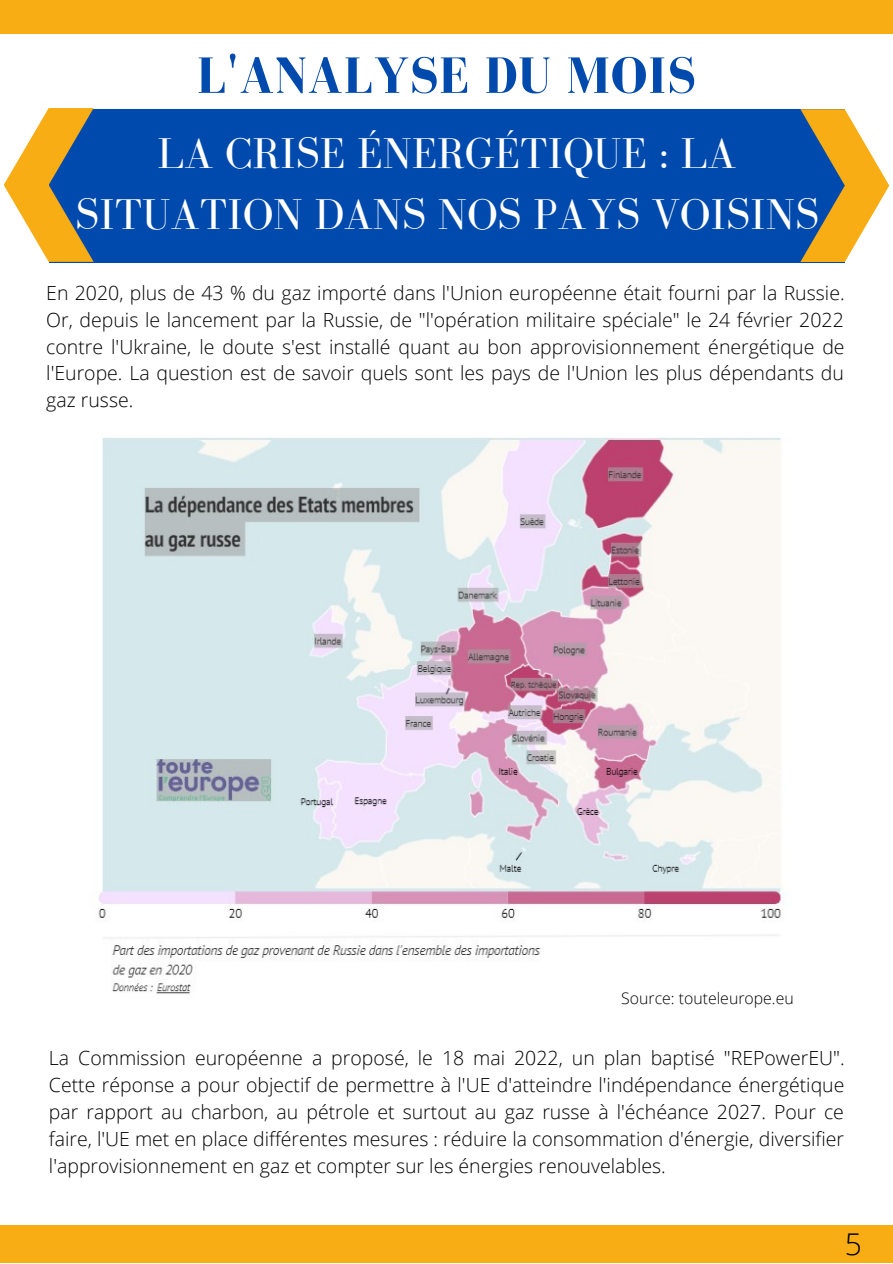
<style>
.page{position:relative;width:893px;height:1264px;background:#fff}
.page>*{position:absolute;margin:0;border:0;box-sizing:border-box;transform-origin:0 0}
.t1{font:700 52.35px "Bodoni FLF";letter-spacing:.01em;color:#004aad}
.t2{font:44.25px/61.8px "Bodoni FLF";color:#fff;text-align:center}
.t3{font:300 30px "Open Sans";color:#000}
.t4{font:300 19.5px/27px "Open Sans";color:#000;text-align:justify}
.t5{font:300 15.9px "Open Sans";color:#000}
</style>
<div class="page">
<div style="left:0;top:1225px;width:892px;height:37px;background:#f9ad14"></div>
<div style="left:0;top:0;width:892px;height:33px;background:#f9ad14"></div>
<div style="left:49px;top:109px;width:795px;height:153px;background:#004aad"></div>
<svg style="left:4px;top:108px;width:90px;height:154px"></svg>
<svg style="left:800px;top:109px;width:89px;height:153px"></svg>
<img style="left:98px;top:437px;width:684px;height:557px">
<h1 class="t1" style="left:196px;top:47px;width:501px">L'ANALYSE DU MOIS</h1>
<h2 class="t2" style="left:75px;top:122px;width:745px">LA CRISE ÉNERGÉTIQUE : LA<br>SITUATION DANS NOS PAYS VOISINS</h2>
<p class="t4" style="left:46px;top:278px;width:799px">En 2020, plus de 43 % du gaz importé dans l'Union européenne était fourni par la Russie.<br>Or, depuis le lancement par la Russie, de "l'opération militaire spéciale" le 24 février 2022 contre l'Ukraine, le doute s'est installé quant au bon approvisionnement énergétique de l'Europe. La question est de savoir quels sont les pays de l'Union les plus dépendants du gaz russe.</p>
<p class="t5" style="left:621px;top:986px;width:174px">Source: touteleurope.eu</p>
<p class="t4" style="left:49px;top:1044px;width:797px">La Commission européenne a proposé, le 18 mai 2022, un plan baptisé "REPowerEU".<br>Cette réponse a pour objectif de permettre à l'UE d'atteindre l'indépendance énergétique par rapport au charbon, au pétrole et surtout au gaz russe à l'échéance 2027. Pour ce faire, l'UE met en place différentes mesures : réduire la consommation d'énergie, diversifier l'approvisionnement en gaz et compter sur les énergies renouvelables.</p>
<h3 class="t3" style="left:844px;top:1222px;width:19px">5</h3>
</div>
